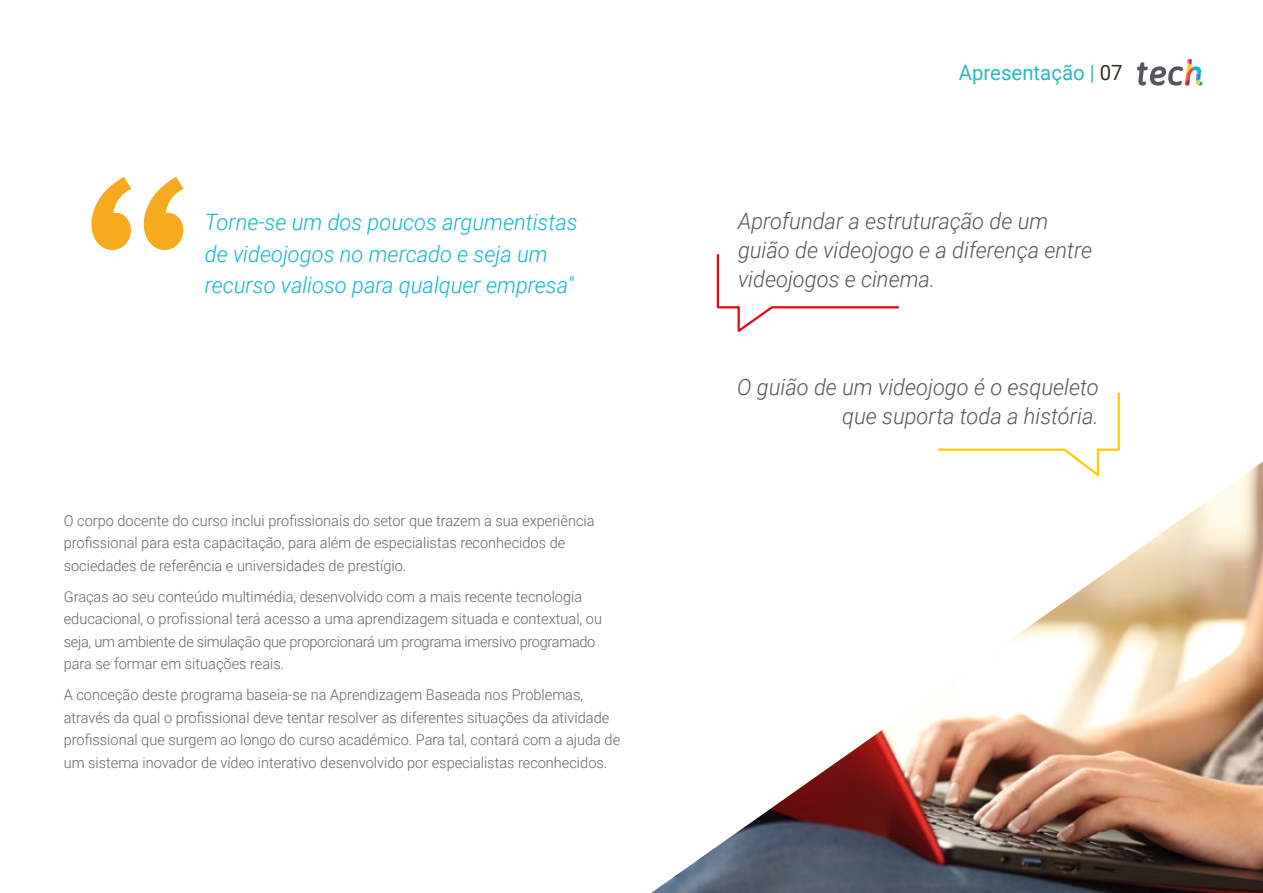
<style>
.page{position:relative;width:1263px;height:893px;background:#fff}
.page>*{position:absolute;margin:0;border:0;box-sizing:border-box;transform-origin:0 0}
.t1{font:italic 300 22.5px/28.5px "Roboto";color:#52555b;text-align:right}
.t2{font:italic 300 22.5px/31.5px "Roboto";color:#0fb6cf}
.t3{font:21px "Roboto";color:#2db8c5}
.t4{font:300 15px/22.5px "Roboto";color:#61646a}
.s1{color:#312e20}
</style>
<div class="page">
<svg style="left:91px;top:177px;width:93px;height:73px"></svg>
<img style="left:651px;top:461px;width:612px;height:432px">
<svg style="left:1137px;top:59px;width:65px;height:27px"></svg>
<svg style="left:935px;top:392px;width:186px;height:88px"></svg>
<svg style="left:716px;top:254px;width:183px;height:78px"></svg>
<h1 class="t2" style="left:205px;top:206px;width:374px">Torne-se um dos poucos argumentistas de videojogos no mercado e seja um recurso valioso para qualquer empresa"</h1>
<p class="t4" style="left:64px;top:509px;width:532px">O corpo docente do curso inclui profissionais do setor que trazem a sua experiência profissional para esta capacitação, para além de especialistas reconhecidos de sociedades de referência e universidades de prestígio.</p>
<p class="t4" style="left:64px;top:585px;width:540px">Graças ao seu conteúdo multimédia, desenvolvido com a mais recente tecnologia educacional, o profissional terá acesso a uma aprendizagem situada e contextual, ou seja, um ambiente de simulação que proporcionará um programa imersivo programado para se formar em situações reais.</p>
<p class="t4" style="left:64px;top:683px;width:558px">A conceção deste programa baseia-se na Aprendizagem Baseada nos Problemas, através da qual o profissional deve tentar resolver as diferentes situações da atividade profissional que surgem ao longo do curso académico. Para tal, contará com a ajuda de um sistema inovador de vídeo interativo desenvolvido por especialistas reconhecidos.</p>
<h2 class="t3" style="left:959px;top:57px;width:165px">Apresentação | <span class="s1">07</span></h2>
<h1 class="t1" style="left:738px;top:206px;width:356px;text-align:left">Aprofundar a estruturação de um guião de videojogo e a diferença entre videojogos e cinema.</h1>
<h1 class="t1" style="left:737px;top:372px;width:363px">O guião de um videojogo é o esqueleto que suporta toda a história.</h1>
</div>
